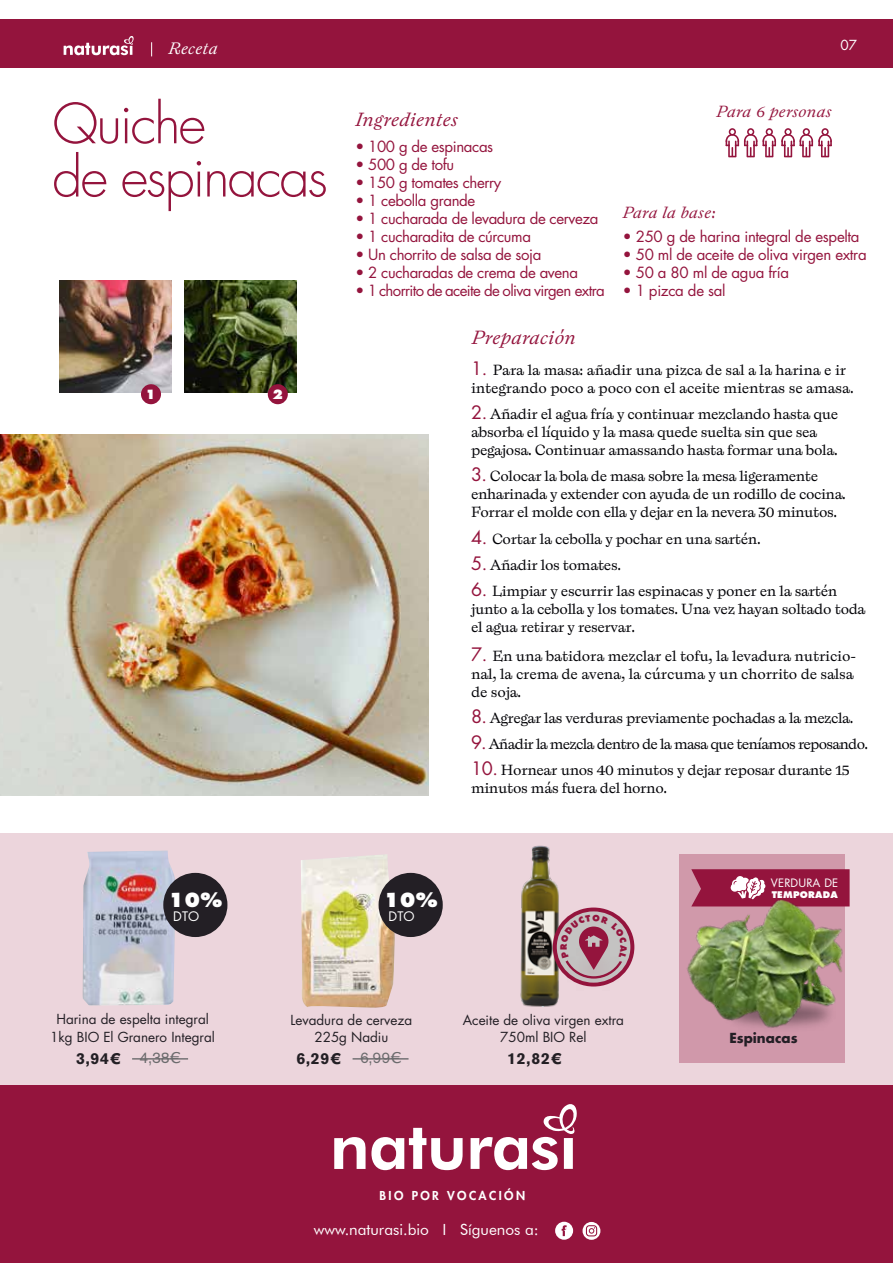
<style>
.page{position:relative;width:893px;height:1263px;background:#fff}
.page>*{position:absolute;margin:0;border:0;box-sizing:border-box;transform-origin:0 0}
.t1{font:300 54px/53.2px "Futura Std";letter-spacing:-.04em;color:#94143d}
.t2{font:italic 19.5px "Laica A";letter-spacing:.02em;color:#94143d}
.t3{font:800 18.9px "Futura Std";color:#fff}
.t4{font:italic 16.8px "Laica A";letter-spacing:.02em;color:#fff}
.t5{font:italic 16.5px "Laica A";letter-spacing:.02em;color:#94143d}
.t6{font:700 15.75px "Akzidenz Grotesk BQ";letter-spacing:.05em;color:#231f24}
.t7{font:15.45px "Futura BT";color:#fff}
.t8{font:15px/18px "Laica A";letter-spacing:-.025em;color:#000105}
.t9{font:15px "Futura Std";letter-spacing:-.025em;color:#94143d}
.t10{font:15px "Laica A";letter-spacing:-.055em;color:#000105}
.t11{font:13.5px/17.4px "Futura Std";color:#231f25;text-align:center}
.t12{font:700 13.5px "Futura Std";color:#231f25}
.t13{font:13.5px "Futura Std";color:#fff}
.t14{font:12.75px "Futura Std";letter-spacing:.01em;color:#fff}
.t15{font:800 12.45px "Futura Std";color:#fff}
.t16{font:800 12px "Futura Std";letter-spacing:.2em;color:#fff}
.t17{font:11.25px "Futura Std";letter-spacing:.01em;color:#fff}
.t18{font:800 9px "Futura Std";letter-spacing:.025em;color:#fff}
.t19{font:800 8.55px "Futura Std";color:#94143d}
.s1{font-family:"Futura Std";font-size:18px;color:#94143d}
.s2{font-weight:400;font-size:15.3px;color:#6b6b6d}
</style>
<div class="page">
<div style="left:0;top:833px;width:893px;height:254px;background:#ecd5dc"></div>
<div style="left:0;top:20px;width:893px;height:48px;background:#94143d"></div>
<svg style="left:64px;top:36px;width:70px;height:20px"></svg>
<svg style="left:151px;top:42px;width:1px;height:14px"></svg>
<div style="left:0;top:1085px;width:893px;height:178px;background:#94143d"></div>
<img style="left:0;top:434px;width:429px;height:361px">
<svg style="left:582px;top:1222px;width:18px;height:18px"></svg>
<svg style="left:555px;top:1222px;width:18px;height:18px"></svg>
<svg style="left:726px;top:128px;width:106px;height:29px"></svg>
<svg style="left:471px;top:1104px;width:106px;height:66px"></svg>
<svg style="left:334px;top:1128px;width:129px;height:42px"></svg>
<img style="left:60px;top:281px;width:112px;height:112px">
<img style="left:185px;top:281px;width:112px;height:112px">
<div style="left:141px;top:384px;width:20px;height:20px;background:#94143d;border-radius:50%"></div>
<div style="left:268px;top:384px;width:20px;height:20px;background:#94143d;border-radius:50%"></div>
<hr style="left:132px;top:1058px;width:56px;height:1px;background:#6b6b6d">
<hr style="left:353px;top:1058px;width:56px;height:1px;background:#6b6b6d">
<img style="left:83px;top:850px;width:93px;height:155px">
<div style="left:163px;top:873px;width:64px;height:64px;background:#231f25;border-radius:50%"></div>
<img style="left:301px;top:854px;width:94px;height:154px">
<div style="left:379px;top:873px;width:64px;height:64px;background:#231f25;border-radius:50%"></div>
<img style="left:520px;top:845px;width:39px;height:162px">
<img style="left:679px;top:854px;width:171px;height:208px">
<svg style="left:553px;top:907px;width:81px;height:79px"></svg>
<img style="left:533px;top:914px;width:102px;height:93px">
<svg style="left:561px;top:914px;width:66px;height:64px;background:#b7929d"></svg>
<p class="t4" style="left:168px;top:37px;width:51px">Receta</p>
<p class="t13" style="left:840px;top:37px;width:18px">07</p>
<h1 class="t1" style="left:52px;top:99px;width:277px">Quiche<br>de espinacas</h1>
<p class="t15" style="left:145px;top:386px;width:12px">1</p>
<p class="t15" style="left:273px;top:386px;width:12px">2</p>
<h2 class="t2" style="left:355px;top:106px;width:104px">Ingredientes</h2>
<p class="t9" style="left:355px;top:137px;width:139px">• 100 g de espinacas</p>
<p class="t9" style="left:355px;top:155px;width:100px">• 500 g de tofu</p>
<p class="t9" style="left:355px;top:173px;width:147px">• 150 g tomates cherry</p>
<p class="t9" style="left:355px;top:191px;width:121px">• 1 cebolla grande</p>
<p class="t9" style="left:355px;top:209px;width:245px">• 1 cucharada de levadura de cerveza</p>
<p class="t9" style="left:355px;top:227px;width:177px">• 1 cucharadita de cúrcuma</p>
<p class="t9" style="left:355px;top:245px;width:187px">• Un chorrito de salsa de soja</p>
<p class="t9" style="left:355px;top:263px;width:224px">• 2 cucharadas de crema de avena</p>
<p class="t9" style="left:355px;top:281px;width:251px">• 1 chorrito de aceite de oliva virgen extra</p>
<p class="t5" style="left:716px;top:100px;width:116px">Para 6 personas</p>
<p class="t5" style="left:623px;top:201px;width:95px">Para la base:</p>
<p class="t9" style="left:623px;top:227px;width:238px">• 250 g de harina integral de espelta</p>
<p class="t9" style="left:623px;top:245px;width:245px">• 50 ml de aceite de oliva virgen extra</p>
<p class="t9" style="left:623px;top:263px;width:168px">• 50 a 80 ml de agua fría</p>
<p class="t9" style="left:623px;top:281px;width:104px">• 1 pizca de sal</p>
<h2 class="t2" style="left:472px;top:324px;width:105px">Preparación</h2>
<p class="t8" style="left:471px;top:361px;width:384px"><span class="s1">1.</span> Para la masa: añadir una pizca de sal a la harina e ir integrando poco a poco con el aceite mientras se amasa.</p>
<p class="t8" style="left:471px;top:405px;width:369px"><span class="s1">2.</span> Añadir el agua fría y continuar mezclando hasta que absorba el líquido y la masa quede suelta sin que sea pegajosa. Continuar amassando hasta formar una bola.</p>
<p class="t8" style="left:471px;top:467px;width:376px"><span class="s1">3.</span> Colocar la bola de masa sobre la mesa ligeramente enharinada y extender con ayuda de un rodillo de cocina.<br>Forrar el molde con ella y dejar en la nevera 30 minutos.</p>
<p class="t8" style="left:471px;top:529px;width:291px"><span class="s1">4.</span> Cortar la cebolla y pochar en una sartén.</p>
<p class="t8" style="left:471px;top:555px;width:152px"><span class="s1">5.</span> Añadir los tomates.</p>
<p class="t8" style="left:471px;top:581px;width:396px"><span class="s1">6.</span> Limpiar y escurrir las espinacas y poner en la sartén junto a la cebolla y los tomates. Una vez hayan soltado toda el agua retirar y reservar.</p>
<p class="t8" style="left:471px;top:646px;width:387px"><span class="s1">7.</span> En una batidora mezclar el tofu, la levadura nutricio&shy;nal, la crema de avena, la cúrcuma y un chorrito de salsa de soja.</p>
<p class="t8" style="left:471px;top:709px;width:384px"><span class="s1">8.</span> Agregar las verduras previamente pochadas a la mezcla.</p>
<p class="t10" style="left:471px;top:733px;width:398px"><span class="s1">9.</span> Añadir la mezcla dentro de la masa que teníamos reposando.</p>
<p class="t8" style="left:471px;top:761px;width:380px"><span class="s1">10.</span> Hornear unos 40 minutos y dejar reposar durante 15 minutos más fuera del horno.</p>
<p class="t3" style="left:168px;top:887px;width:56px">10%</p>
<p class="t14" style="left:173px;top:908px;width:28px">DTO</p>
<p class="t3" style="left:384px;top:887px;width:56px">10%</p>
<p class="t14" style="left:388px;top:908px;width:28px">DTO</p>
<p class="t19" style="left:558px;top:950px;width:8px;rotate:-90deg">R</p>
<p class="t17" style="left:771px;top:875px;width:69px">VERDURA DE</p>
<p class="t18" style="left:772px;top:888px;width:68px">TEMPORADA</p>
<p class="t11" style="left:50px;top:1011px;width:166px">Harina de espelta integral<br>1kg BIO El Granero Integral</p>
<p class="t11" style="left:291px;top:1011px;width:123px">Levadura de cerveza<br>225g Nadiu</p>
<p class="t6" style="left:76px;top:1049px;width:106px">3,94€ <span class="s2">4,38€</span></p>
<p class="t6" style="left:296px;top:1049px;width:106px">6,29€ <span class="s2">6,99€</span></p>
<p class="t6" style="left:507px;top:1049px;width:56px">12,82€</p>
<p class="t11" style="left:463px;top:1011px;width:163px">Aceite de oliva virgen extra<br>750ml BIO Rel</p>
<p class="t16" style="left:380px;top:1188px;width:147px">BIO POR VOCACIÓN</p>
<p class="t7" style="left:314px;top:1220px;width:226px">www.naturasi.bio I Síguenos a:</p>
<p class="t12" style="left:729px;top:1029px;width:70px">Espinacas</p>
</div>
